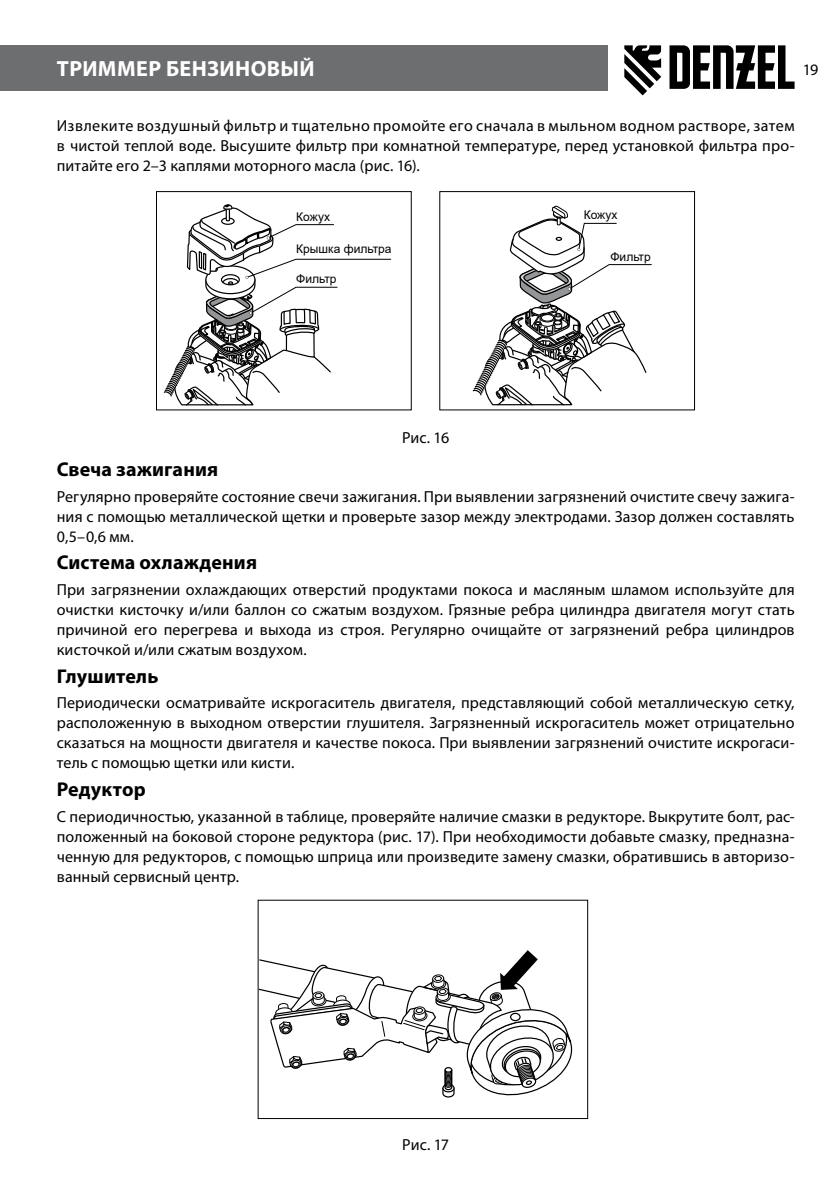
<style>
.page{position:relative;width:840px;height:1191px;background:#fff}
.page>*{position:absolute;margin:0;border:0;box-sizing:border-box;transform-origin:0 0}
.t1{font:700 22px "Myriad Pro";letter-spacing:.015em;color:#fff}
.t2{font:700 20px "Myriad Pro";letter-spacing:.01em;color:#000}
.t3{font:16px/20px "Myriad Pro";letter-spacing:.01em;color:#000;text-align:justify}
.t4{font:12px "Arial";color:#000}
</style>
<div class="page">
<div style="left:0;top:45px;width:607px;height:46px;background:#6d6e70"></div>
<svg style="left:624px;top:45px;width:37px;height:50px"></svg>
<svg style="left:669px;top:45px;width:125px;height:44px"></svg>
<div style="left:156px;top:191px;width:255px;height:219px;border:1px solid #000"></div>
<svg style="left:163px;top:204px;width:228px;height:207px"></svg>
<div style="left:439px;top:191px;width:255px;height:219px;border:1px solid #000"></div>
<svg style="left:471px;top:205px;width:180px;height:206px"></svg>
<svg style="left:258px;top:921px;width:331px;height:199px"></svg>
<div style="left:509px;top:1012px;width:11px;height:9px;border:1px solid #000;border-radius:50%"></div>
<div style="left:257px;top:899px;width:331px;height:220px;border:1px solid #000"></div>
<h1 class="t1" style="left:57px;top:58px;width:259px">ТРИММЕР БЕНЗИНОВЫЙ</h1>
<p class="t3" style="left:802px;top:62px;width:17px">19</p>
<p class="t3" style="left:57px;top:117px;width:739px">Извлеките воздушный фильтр и тщательно промойте его сначала в мыльном водном растворе, затем в чистой теплой воде. Высушите фильтр при комнатной температуре, перед установкой фильтра про&shy;питайте его 2–3 каплями моторного масла (рис. 16).</p>
<p class="t4" style="left:296px;top:208px;width:35px">Кожух</p>
<p class="t4" style="left:296px;top:241px;width:97px">Крышка фильтра</p>
<p class="t4" style="left:296px;top:271px;width:42px">Фильтр</p>
<p class="t4" style="left:583px;top:207px;width:35px">Кожух</p>
<p class="t4" style="left:610px;top:248px;width:42px">Фильтр</p>
<p class="t3" style="left:402px;top:428px;width:49px">Рис. 16</p>
<p class="t2" style="left:57px;top:459px;width:163px">Свеча зажигания</p>
<p class="t3" style="left:57px;top:487px;width:739px">Регулярно проверяйте состояние свечи зажигания. При выявлении загрязнений очистите свечу зажига&shy;ния с помощью металлической щетки и проверьте зазор между электродами. Зазор должен составлять 0,5–0,6 мм.</p>
<p class="t2" style="left:57px;top:552px;width:202px">Система охлаждения</p>
<p class="t3" style="left:57px;top:580px;width:739px">При загрязнении охлаждающих отверстий продуктами покоса и масляным шламом используйте для очистки кисточку и/или баллон со сжатым воздухом. Грязные ребра цилиндра двигателя могут стать причиной его перегрева и выхода из строя. Регулярно очищайте от загрязнений ребра цилиндров кисточкой и/или сжатым воздухом.</p>
<p class="t2" style="left:57px;top:666px;width:103px">Глушитель</p>
<p class="t3" style="left:57px;top:694px;width:739px">Периодически осматривайте искрогаситель двигателя, представляющий собой металлическую сетку, расположенную в выходном отверстии глушителя. Загрязненный искрогаситель может отрицательно сказаться на мощности двигателя и качестве покоса. При выявлении загрязнений очистите искрогаси&shy;тель с помощью щетки или кисти.</p>
<p class="t2" style="left:57px;top:779px;width:90px">Редуктор</p>
<p class="t3" style="left:57px;top:807px;width:739px">С периодичностью, указанной в таблице, проверяйте наличие смазки в редукторе. Выкрутите болт, рас&shy;положенный на боковой стороне редуктора (рис. 17). При необходимости добавьте смазку, предназна&shy;ченную для редукторов, с помощью шприца или произведите замену смазки, обратившись в авторизо&shy;ванный сервисный центр.</p>
<p class="t3" style="left:402px;top:1135px;width:48px">Рис. 17</p>
</div>
